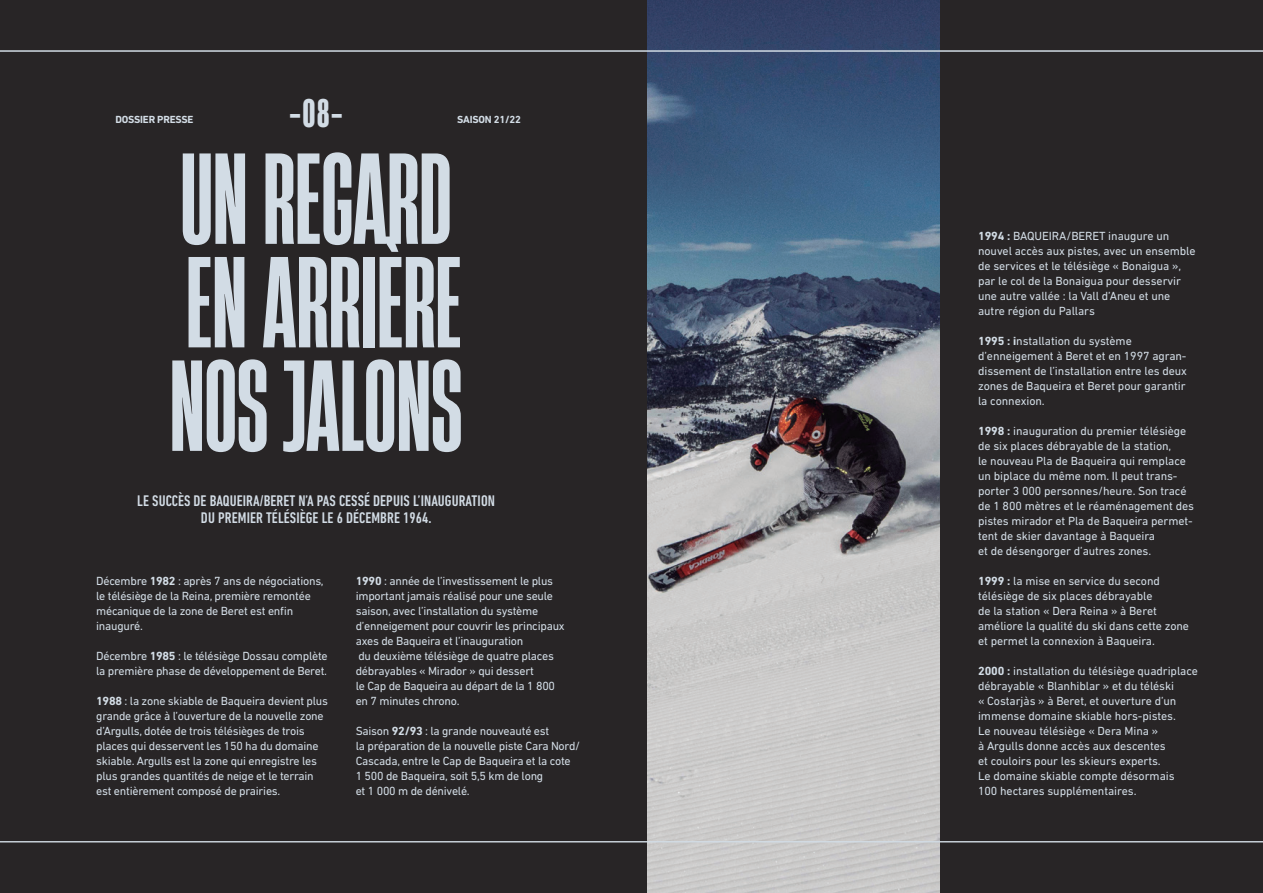
<style>
.page{position:relative;width:1263px;height:893px;background:#282526}
.page>*{position:absolute;margin:0;border:0;box-sizing:border-box;transform-origin:0 0}
.t1{font:700 121.5px/103.5px "Heading Now 26";letter-spacing:.005em;color:#d2dce5;text-align:justify}
.t2{font:800 37.5px "Heading Now 37";color:#d2dce5}
.t3{font:500 condensed 15.6px/17.2px "DIN Next LT Pro";letter-spacing:.005em;color:#d2dce5;text-align:center}
.t4{font:12px/15px "DIN Next LT Pro";letter-spacing:-.02em;color:#d3dde6}
.t5{font:700 10.5px "DIN Next LT Pro";letter-spacing:-.02em;color:#d3dde6}
.s1{font-weight:700}
</style>
<div class="page">
<img style="left:648px;top:0;width:292px;height:893px">
<hr style="left:0;top:841px;width:1263px;height:1px;background:#d2dce5">
<hr style="left:0;top:51px;width:1263px;height:1px;background:#d2dce5">
<p class="t2" style="left:289px;top:86px;width:55px">-08-</p>
<p class="t1" style="left:170px;top:142px;width:293px">UN REGARD EN ARRIÈRE NOS JALONS</p>
<p class="t5" style="left:115px;top:114px;width:80px">DOSSIER PRESSE</p>
<p class="t5" style="left:457px;top:114px;width:65px">SAISON 21/22</p>
<p class="t3" style="left:137px;top:492px;width:359px">LE SUCCÈS DE BAQUEIRA/BERET N’A PAS CESSÉ DEPUIS L’INAUGURATION<br>DU PREMIER TÉLÉSIÈGE LE 6 DÉCEMBRE 1964.</p>
<p class="t4" style="left:96px;top:573px;width:229px">Décembre <span class="s1">1982</span> : après 7 ans de négociations, le télésiège de la Reina, première remontée mécanique de la zone de Beret est enfin inauguré.</p>
<p class="t4" style="left:96px;top:648px;width:233px">Décembre <span class="s1">1985</span> : le télésiège Dossau complète la première phase de développement de Beret.</p>
<p class="t4" style="left:96px;top:693px;width:233px"><span class="s1">1988</span> : la zone skiable de Baqueira devient plus grande grâce à l’ouverture de la nouvelle zone d’Argulls, dotée de trois télésièges de trois places qui desservent les 150 ha du domaine skiable. Argulls est la zone qui enregistre les plus grandes quantités de neige et le terrain est entièrement composé de prairies.</p>
<p class="t4" style="left:356px;top:573px;width:210px"><span class="s1">1990</span> : année de l’investissement le plus important jamais réalisé pour une seule saison, avec l’installation du système d’enneigement pour couvrir les principaux axes de Baqueira et l’inauguration<br>du deuxième télésiège de quatre places débrayables « Mirador » qui dessert<br>le Cap de Baqueira au départ de la 1 800 en 7 minutes chrono.</p>
<p class="t4" style="left:356px;top:723px;width:226px">Saison <span class="s1">92/93</span> : la grande nouveauté est<br>la préparation de la nouvelle piste Cara Nord/ Cascada, entre le Cap de Baqueira et la cote<br>1 500 de Baqueira, soit 5,5 km de long<br>et 1 000 m de dénivelé.</p>
<p class="t4" style="left:978px;top:228px;width:219px"><span class="s1">1994 :</span> BAQUEIRA/BERET inaugure un nouvel accès aux pistes, avec un ensemble de services et le télésiège « Bonaigua », par le col de la Bonaigua pour desservir une autre vallée : la Vall d’Aneu et une autre région du Pallars</p>
<p class="t4" style="left:978px;top:333px;width:155px"><span class="s1">1995 : i</span>nstallation du système</p>
<p class="t4" style="left:978px;top:348px;width:210px;text-align:justify">d’enneigement à Beret et en 1997 agran&shy;dissement de l’installation entre les deux zones de Baqueira et Beret pour garantir la connexion.</p>
<p class="t4" style="left:978px;top:423px;width:210px"><span class="s1">1998 :</span> inauguration du premier télésiège de six places débrayable de la station,</p>
<p class="t4" style="left:978px;top:453px;width:217px">le nouveau Pla de Baqueira qui remplace un biplace du même nom. Il peut trans&shy;porter 3 000 personnes/heure. Son tracé de 1 800 mètres et le réaménagement des pistes mirador et Pla de Baqueira permet&shy;tent de skier davantage à Baqueira<br>et de désengorger d’autres zones.</p>
<p class="t4" style="left:978px;top:573px;width:212px"><span class="s1">1999 :</span> la mise en service du second télésiège de six places débrayable<br>de la station « Dera Reina » à Beret améliore la qualité du ski dans cette zone et permet la connexion à Baqueira.</p>
<p class="t4" style="left:978px;top:663px;width:221px"><span class="s1">2000 :</span> installation du télésiège quadriplace débrayable « Blanhiblar » et du téléski<br>« Costarjàs » à Beret, et ouverture d’un immense domaine skiable hors-pistes.<br>Le nouveau télésiège « Dera Mina »<br>à Argulls donne accès aux descentes<br>et couloirs pour les skieurs experts.<br>Le domaine skiable compte désormais<br>100 hectares supplémentaires.</p>
</div>
